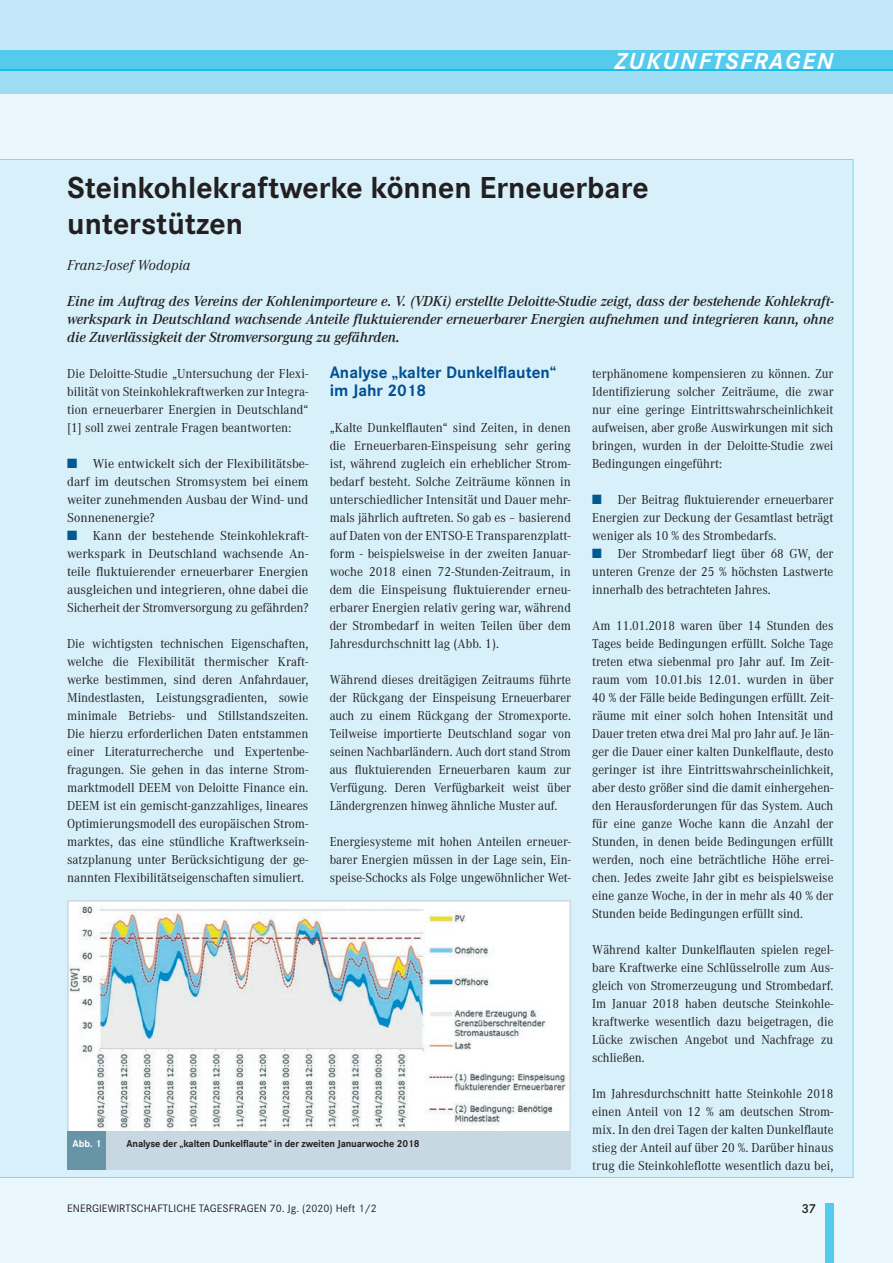
<style>
.page{position:relative;width:893px;height:1263px;background:#fff}
.page>*{position:absolute;margin:0;border:0;box-sizing:border-box;transform-origin:0 0}
.t1{font:700 31.5px/36px "Corporate S";color:#231f20}
.t2{font:italic 700 24px "Corporate S";letter-spacing:.075em;color:#fff}
.t3{font:700 17.25px/18px "Corporate S";color:#004f92}
.t4{font:italic 600 15px/18px "Corporate A";color:#231f20;text-align:justify}
.t5{font:italic 15px "Corporate A";letter-spacing:.01em;color:#231f20}
.t6{font:13.5px/18px "Corporate A";color:#231f20;text-align:justify;scale:.94 1}
.t7{font:13.5px/18px "Corporate A";color:#231f20;text-align:justify;scale:.95 1}
.t8{font:13.5px/18px "Corporate A";color:#231f20;text-align:justify}
.t9{font:13.5px/18px "Corporate A";color:#231f20;text-align:justify;scale:.93 1}
.t10{font:600 13.5px "Corporate S";color:#231f20}
.t11{font:11.25px "Corporate S";letter-spacing:.005em;color:#231f20}
.t12{font:700 10.5px "Corporate S";letter-spacing:-.01em;color:#231f20}
.t13{font:700 10.5px "Corporate S";color:#fff}
.s1{color:#005a91}
</style>
<div class="page">
<div style="left:0;top:66px;width:893px;height:1197px;background:#eaf7fc"></div>
<div style="left:0;top:159px;width:853px;height:1019px;background:#d7f0f9"></div>
<div style="left:0;top:0;width:893px;height:71px;background:#c4e8f7"></div>
<div style="left:0;top:50px;width:893px;height:19px;background:#54caed"></div>
<div style="left:0;top:69px;width:893px;height:5px;background:#15bfe9"></div>
<div style="left:825px;top:1203px;width:8px;height:60px;background:#54caed"></div>
<div style="left:0;top:71px;width:893px;height:23px;background:#9ddcf3"></div>
<img style="left:70px;top:903px;width:498px;height:227px">
<div style="left:67px;top:900px;width:504px;height:233px;border:2px solid #c8d8e2"></div>
<div style="left:68px;top:1132px;width:503px;height:38px;background:#c8d8e2"></div>
<div style="left:67px;top:1132px;width:38px;height:38px;background:#6894a8"></div>
<h2 class="t2" style="left:615px;top:47px;width:220px">ZUKUNFTSFRAGEN</h2>
<h1 class="t1" style="left:67px;top:170px;width:583px">Steinkohlekraftwerke können Erneuerbare unterstützen</h1>
<p class="t5" style="left:67px;top:257px;width:125px">Franz-Josef Wodopia</p>
<p class="t4" style="left:67px;top:292px;width:768px">Eine im Auftrag des Vereins der Kohlenimporteure e. V. (VDKi) erstellte Deloitte-Studie zeigt, dass der bestehende Kohlekraft&shy;werkspark in Deutschland wachsende Anteile fluktuierender erneuerbarer Energien aufnehmen und integrieren kann, ohne die Zuverlässigkeit der Stromversorgung zu gefährden.</p>
<p class="t3" style="left:330px;top:364px;width:228px">Analyse „kalter Dunkelflauten“ im Jahr 2018</p>
<p class="t7" style="left:330px;top:419px;width:255px">„Kalte Dunkelflauten“ sind Zeiten, in denen die Erneuerbaren-Einspeisung sehr gering ist, während zugleich ein erheblicher Strom&shy;bedarf besteht. Solche Zeiträume können in unterschiedlicher Intensität und Dauer mehr&shy;mals jährlich auftreten. So gab es – basierend auf Daten von der ENTSO-E Transparenzplatt&shy;form - beispielsweise in der zweiten Januar&shy;woche 2018 einen 72-Stunden-Zeitraum, in dem die Einspeisung fluktuierender erneu&shy;erbarer Energien relativ gering war, während der Strombedarf in weiten Teilen über dem Jahresdurchschnitt lag (Abb. 1).</p>
<p class="t9" style="left:330px;top:671px;width:261px">Während dieses dreitägigen Zeitraums führte der Rückgang der Einspeisung Erneuerbarer auch zu einem Rückgang der Stromexporte.<br>Teilweise importierte Deutschland sogar von seinen Nachbarländern. Auch dort stand Strom aus fluktuierenden Erneuerbaren kaum zur Verfügung. Deren Verfügbarkeit weist über Ländergrenzen hinweg ähnliche Muster auf.</p>
<p class="t6" style="left:330px;top:833px;width:258px">Energiesysteme mit hohen Anteilen erneuer&shy;barer Energien müssen in der Lage sein, Ein&shy;speise-Schocks als Folge ungewöhnlicher Wet-</p>
<p class="t7" style="left:67px;top:365px;width:255px">Die Deloitte-Studie „Untersuchung der Flexi&shy;bilität von Steinkohlekraftwerken zur Integra&shy;tion erneuerbarer Energien in Deutschland“ [1] soll zwei zentrale Fragen beantworten:</p>
<p class="t8" style="left:67px;top:455px;width:243px"><span class="s1">■</span> Wie entwickelt sich der Flexibilitätsbe&shy;darf im deutschen Stromsystem bei einem weiter zunehmenden Ausbau der Wind- und Sonnenenergie?</p>
<p class="t8" style="left:67px;top:527px;width:243px"><span class="s1">■</span> Kann der bestehende Steinkohlekraft&shy;werkspark in Deutschland wachsende An&shy;teile fluktuierender erneuerbarer Energien ausgleichen und integrieren, ohne dabei die Sicherheit der Stromversorgung zu gefährden?</p>
<p class="t7" style="left:67px;top:635px;width:255px">Die wichtigsten technischen Eigenschaften, welche die Flexibilität thermischer Kraft&shy;werke bestimmen, sind deren Anfahrdauer, Mindestlasten, Leistungsgradienten, sowie minimale Betriebs- und Stillstandszeiten.<br>Die hierzu erforderlichen Daten entstammen einer Literaturrecherche und Expertenbe&shy;fragungen. Sie gehen in das interne Strom&shy;marktmodell DEEM von Deloitte Finance ein.<br>DEEM ist ein gemischt-ganzzahliges, lineares Optimierungsmodell des europäischen Strom&shy;marktes, das eine stündliche Kraftwerksein&shy;satzplanung unter Berücksichtigung der ge&shy;nannten Flexibilitätseigenschaften simuliert.</p>
<p class="t6" style="left:592px;top:365px;width:258px">terphänomene kompensieren zu können. Zur Identifizierung solcher Zeiträume, die zwar nur eine geringe Eintrittswahrscheinlichkeit aufweisen, aber große Auswirkungen mit sich bringen, wurden in der Deloitte-Studie zwei Bedingungen eingeführt:</p>
<p class="t6" style="left:592px;top:491px;width:258px"><span class="s1">■</span> Der Beitrag fluktuierender erneuerbarer Energien zur Deckung der Gesamtlast beträgt weniger als 10 % des Strombedarfs.</p>
<p class="t6" style="left:592px;top:545px;width:258px"><span class="s1">■</span> Der Strombedarf liegt über 68 GW, der unteren Grenze der 25 % höchsten Lastwerte innerhalb des betrachteten Jahres.</p>
<p class="t6" style="left:592px;top:617px;width:258px">Am 11.01.2018 waren über 14 Stunden des Tages beide Bedingungen erfüllt. Solche Tage treten etwa siebenmal pro Jahr auf. Im Zeit&shy;raum vom 10.01.bis 12.01. wurden in über 40 % der Fälle beide Bedingungen erfüllt. Zeit&shy;räume mit einer solch hohen Intensität und Dauer treten etwa drei Mal pro Jahr auf. Je län&shy;ger die Dauer einer kalten Dunkelflaute, desto geringer ist ihre Eintrittswahrscheinlichkeit, aber desto größer sind die damit einhergehen&shy;den Herausforderungen für das System. Auch für eine ganze Woche kann die Anzahl der Stunden, in denen beide Bedingungen erfüllt werden, noch eine beträchtliche Höhe errei&shy;chen. Jedes zweite Jahr gibt es beispielsweise eine ganze Woche, in der in mehr als 40 % der Stunden beide Bedingungen erfüllt sind.</p>
<p class="t6" style="left:592px;top:941px;width:258px">Während kalter Dunkelflauten spielen regel&shy;bare Kraftwerke eine Schlüsselrolle zum Aus&shy;gleich von Stromerzeugung und Strombedarf.<br>Im Januar 2018 haben deutsche Steinkohle&shy;kraftwerke wesentlich dazu beigetragen, die Lücke zwischen Angebot und Nachfrage zu schließen.</p>
<p class="t6" style="left:592px;top:1085px;width:258px">Im Jahresdurchschnitt hatte Steinkohle 2018 einen Anteil von 12 % am deutschen Strom&shy;mix. In den drei Tagen der kalten Dunkelflaute stieg der Anteil auf über 20 %. Darüber hinaus trug die Steinkohleflotte wesentlich dazu bei,</p>
<p class="t13" style="left:72px;top:1138px;width:30px">Abb. 1</p>
<p class="t12" style="left:126px;top:1138px;width:295px">Analyse der „kalten Dunkelflaute“ in der zweiten Januarwoche 2018</p>
<p class="t11" style="left:67px;top:1202px;width:311px">ENERGIEWIRTSCHAFTLICHE TAGESFRAGEN 70. Jg. (2020) Heft 1/2</p>
<p class="t10" style="left:801px;top:1201px;width:16px">37</p>
</div>
